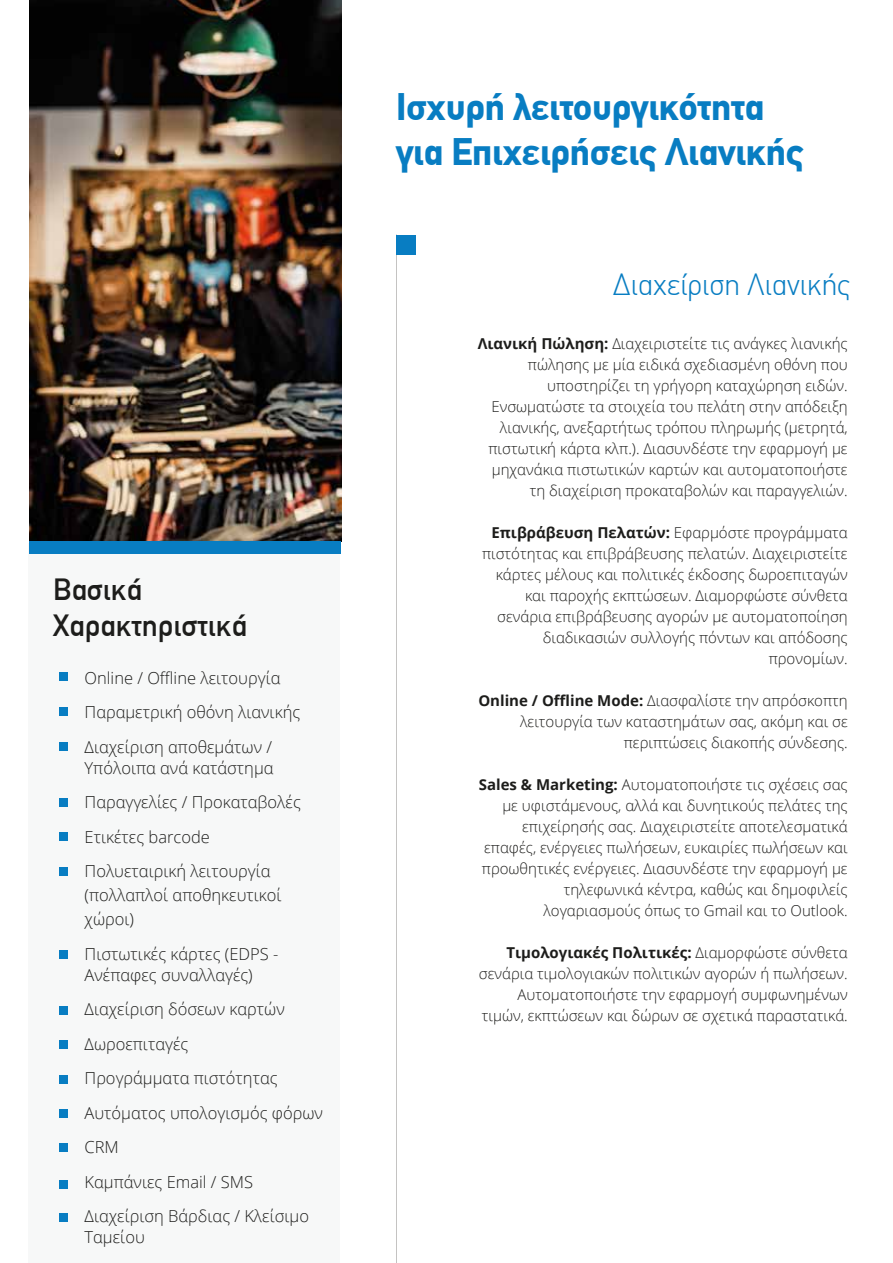
<style>
.page{position:relative;width:893px;height:1263px;background:#fff}
.page>*{position:absolute;margin:0;border:0;box-sizing:border-box;transform-origin:0 0}
.t1{font:700 37.5px/45px "CF Din";letter-spacing:-.005em;color:#087dc2}
.t2{font:30px/36px "CF Din";color:#1d1d1b}
.t3{font:300 30px "CF Din";color:#087dc2}
.t4{font:300 16.5px/34.5px "Open Sans";color:#1d1d1b}
.t5{font:300 15px/21px "Open Sans";color:#1d1d1b;text-align:right}
.s1{font-weight:700}
</style>
<div class="page">
<img style="left:30px;top:0;width:311px;height:541px">
<div style="left:28px;top:544px;width:312px;height:719px;background:#f7f8f8"></div>
<div style="left:396px;top:235px;width:20px;height:19px;background:#087dc2"></div>
<div style="left:59px;top:673px;width:9px;height:8px;background:#087dc2"></div>
<div style="left:59px;top:707px;width:9px;height:9px;background:#087dc2"></div>
<div style="left:59px;top:742px;width:9px;height:9px;background:#087dc2"></div>
<div style="left:59px;top:799px;width:9px;height:8px;background:#087dc2"></div>
<div style="left:59px;top:832px;width:9px;height:9px;background:#087dc2"></div>
<div style="left:59px;top:867px;width:9px;height:8px;background:#087dc2"></div>
<div style="left:59px;top:951px;width:9px;height:8px;background:#087dc2"></div>
<div style="left:59px;top:1007px;width:9px;height:8px;background:#087dc2"></div>
<div style="left:59px;top:1041px;width:9px;height:8px;background:#087dc2"></div>
<div style="left:59px;top:1076px;width:9px;height:8px;background:#087dc2"></div>
<div style="left:59px;top:1110px;width:9px;height:8px;background:#087dc2"></div>
<div style="left:59px;top:1144px;width:9px;height:8px;background:#087dc2"></div>
<div style="left:59px;top:1180px;width:9px;height:8px;background:#087dc2"></div>
<div style="left:59px;top:1213px;width:9px;height:8px;background:#087dc2"></div>
<div style="left:30px;top:541px;width:311px;height:12px;background:#087dc2"></div>
<h2 class="t2" style="left:53px;top:572px;width:195px">Βασικά<br>Χαρακτηριστικά</h2>
<p class="t4" style="left:85px;top:660px;width:217px">Online / Offline λειτουργία<br>Παραμετρική οθόνη λιανικής<br>Διαχείριση αποθεμάτων /</p>
<p class="t4" style="left:85px;top:750px;width:218px">Υπόλοιπα ανά κατάστημα<br>Παραγγελίες / Προκαταβολές<br>Ετικέτες barcode<br>Πολυεταιρική λειτουργία</p>
<p class="t4" style="left:85px;top:883px;width:199px;line-height:24px">(πολλαπλοί αποθηκευτικοί χώροι)</p>
<p class="t4" style="left:85px;top:943px;width:195px;line-height:21px">Πιστωτικές κάρτες (EDPS -<br>Ανέπαφες συναλλαγές)</p>
<p class="t4" style="left:85px;top:991px;width:240px">Διαχείριση δόσεων καρτών<br>Δωροεπιταγές<br>Προγράμματα πιστότητας<br>Αυτόματος υπολογισμός φόρων<br>CRM<br>Καμπάνιες Email / SMS<br>Διαχείριση Βάρδιας / Κλείσιμο</p>
<p class="t4" style="left:85px;top:1219px;width:62px">Ταμείου</p>
<h1 class="t1" style="left:396px;top:85px;width:409px">Ισχυρή λειτουργικότητα για Επιχειρήσεις Λιανικής</h1>
<h2 class="t3" style="left:613px;top:270px;width:239px">∆ιαχείριση Λιανικής</h2>
<p class="t5" style="left:478px;top:333px;width:372px"><span class="s1">Λιανική Πώληση:</span> Διαχειριστείτε τις ανάγκες λιανικής πώλησης με μία ειδικά σχεδιασμένη οθόνη που υποστηρίζει τη γρήγορη καταχώρηση ειδών.<br>Ενσωματώστε τα στοιχεία του πελάτη στην απόδειξη λιανικής, ανεξαρτήτως τρόπου πληρωμής (μετρητά, πιστωτική κάρτα κλπ.). Διασυνδέστε την εφαρμογή με μηχανάκια πιστωτικών καρτών και αυτοματοποιήστε τη διαχείριση προκαταβολών και παραγγελιών.</p>
<p class="t5" style="left:482px;top:522px;width:367px"><span class="s1">Επιβράβευση Πελατών:</span> Εφαρμόστε προγράμματα πιστότητας και επιβράβευσης πελατών. Διαχειριστείτε κάρτες μέλους και πολιτικές έκδοσης δωροεπιταγών και παροχής εκπτώσεων. Διαμορφώστε σύνθετα σενάρια επιβράβευσης αγορών με αυτοματοποίηση διαδικασιών συλλογής πόντων και απόδοσης προνομίων.</p>
<p class="t5" style="left:478px;top:690px;width:371px"><span class="s1">Online / Offline Mode:</span> Διασφαλίστε την απρόσκοπτη λειτουργία των καταστημάτων σας, ακόμη και σε περιπτώσεις διακοπής σύνδεσης.</p>
<p class="t5" style="left:479px;top:774px;width:370px"><span class="s1">Sales &amp; Marketing:</span> Αυτοματοποιήστε τις σχέσεις σας με υφιστάμενους, αλλά και δυνητικούς πελάτες της επιχείρησής σας. Διαχειριστείτε αποτελεσματικά επαφές, ενέργειες πωλήσεων, ευκαιρίες πωλήσεων και προωθητικές ενέργειες. Διασυνδέστε την εφαρμογή με τηλεφωνικά κέντρα, καθώς και δημοφιλείς λογαριασμούς όπως το Gmail και το Outlook.</p>
<p class="t5" style="left:479px;top:942px;width:370px"><span class="s1">Τιμολογιακές Πολιτικές:</span> Διαμορφώστε σύνθετα σενάρια τιμολογιακών πολιτικών αγορών ή πωλήσεων.<br>Αυτοματοποιήστε την εφαρμογή συμφωνημένων τιμών, εκπτώσεων και δώρων σε σχετικά παραστατικά.</p>
</div>
